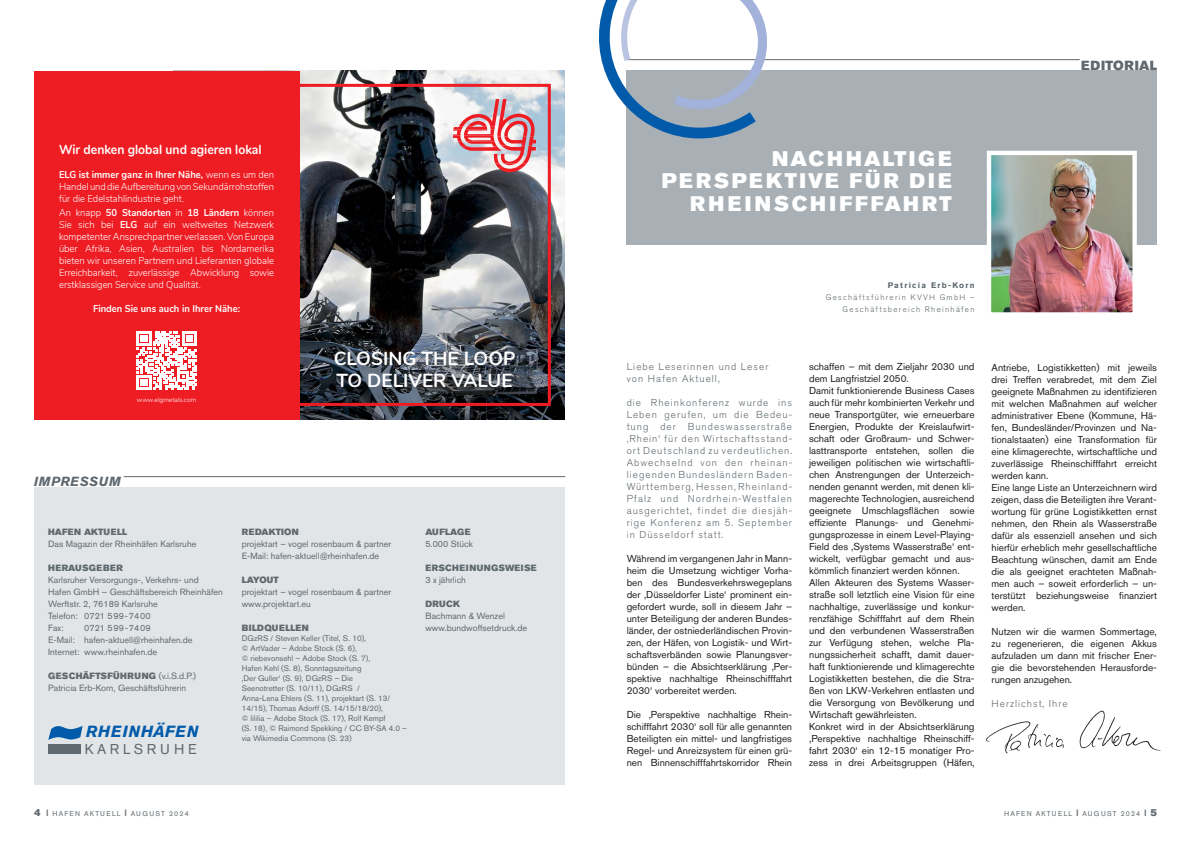
<style>
.page{position:relative;width:1191px;height:842px;background:#fff}
.page>*{position:absolute;margin:0;border:0;box-sizing:border-box;transform-origin:0 0}
.t1{font:21px/22px "Akzidenz Grotesk BE Super";letter-spacing:.13em;color:#fff;text-align:right}
.t2{font:700 18.9px/22.7px "Nunito";color:#fff}
.t3{font:italic 700 16px "Akzidenz Grotesk BE";letter-spacing:.06em;color:#015aaa}
.t4{font:14.2px "Akzidenz Grotesk BE";letter-spacing:.27em;color:#5f696f}
.t5{font:700 13.2px "Nunito";color:#fff;scale:.92 1}
.t6{font:italic 700 13.1px "Akzidenz Grotesk BE";letter-spacing:.05em;color:#5f696f}
.t7{font:13.1px "Akzidenz Grotesk BE Super";letter-spacing:.035em;color:#5f696f}
.t8{font:10px/12px "Akzidenz Grotesk BE";color:#231f20;text-align:justify}
.t9{font:300 10px/12px "Nunito";color:#fff;text-align:justify;scale:.94 1}
.t10{font:300 10px/12px "Akzidenz Grotesk BE";letter-spacing:.1em;color:#5f696f}
.t11{font:700 10px "Nunito";color:#fff;scale:.94 1}
.t12{font:9px/12px "Akzidenz Grotesk BE";color:#5f696f}
.t13{font:9px "Akzidenz Grotesk BE Super";letter-spacing:.03em;color:#5f696f}
.t14{font:9px "Akzidenz Grotesk BE Super";letter-spacing:.065em;color:#5f696f}
.t15{font:8px/10px "Akzidenz Grotesk BE";color:#5f696f}
.t16{font:300 8px/12px "Akzidenz Grotesk BE";letter-spacing:.16em;color:#5f696f;text-align:right}
.t17{font:700 8px "Akzidenz Grotesk BE";letter-spacing:.16em;color:#5f696f}
.t18{font:7px "Akzidenz Grotesk BE";letter-spacing:.16em;color:#5f696f}
.t19{font:7px "Akzidenz Grotesk BE Super";color:#5f696f}
.t20{font:300 6.5px "Nunito";color:#fff}
.s1{font-weight:700}
.s2{font-family:"Akzidenz Grotesk BE"}
.s3{font-family:"Akzidenz Grotesk BE Super";font-size:10px}
.s4{font-family:"Akzidenz Grotesk BE Super"}
.s5{font-size:10px}
</style>
<div class="page">
<hr style="left:124px;top:476px;width:441px;height:1px;background:#5f696f">
<div style="left:34px;top:488px;width:530px;height:297px;background:#e1e5e7"></div>
<div style="left:48px;top:744px;width:32px;height:10px;background:#5f696f"></div>
<svg style="left:48px;top:726px;width:35px;height:14px"></svg>
<img style="left:299px;top:71px;width:265px;height:348px">
<div style="left:34px;top:71px;width:265px;height:348px;background:#ee1d23"></div>
<svg style="left:299px;top:82px;width:253px;height:325px"></svg>
<svg style="left:137px;top:332px;width:59px;height:58px"></svg>
<svg style="left:453px;top:99px;width:83px;height:73px"></svg>
<div style="left:626px;top:71px;width:531px;height:174px;background:#a8b0b6"></div>
<hr style="left:626px;top:59px;width:453px;height:1px;background:#5f696f">
<svg style="left:599px;top:0;width:167px;height:138px"></svg>
<img style="left:985px;top:710px;width:176px;height:44px">
<img style="left:991px;top:156px;width:140px;height:156px">
<div style="left:986px;top:151px;width:150px;height:166px;border:4px solid #fff"></div>
<h3 class="t5" style="left:59px;top:140px;width:221px">Wir denken global und agieren lokal</h3>
<p class="t9" style="left:59px;top:168px;width:230px"><span class="s1">ELG ist immer ganz in Ihrer Nähe,</span> wenn es um den Handel und die Aufbereitung von Sekundärrohstoffen für die Edelstahlindustrie geht.</p>
<p class="t9" style="left:59px;top:206px;width:230px">An knapp <span class="s1">50 Standorten</span> in <span class="s1">18 Ländern</span> können Sie sich bei <span class="s1">ELG</span> auf ein weltweites Netzwerk kompetenter Ansprechpartner verlassen. Von Europa über Afrika, Asien, Australien bis Nordamerika bieten wir unseren Partnern und Lieferanten globale Erreichbarkeit, zuverlässige Abwicklung sowie erstklassigen Service und Qualität.</p>
<p class="t11" style="left:93px;top:301px;width:158px">Finden Sie uns auch in Ihrer Nähe:</p>
<p class="t20" style="left:137px;top:395px;width:61px">www.elgmetals.com</p>
<h3 class="t6" style="left:34px;top:474px;width:88px">IMPRESSUM</h3>
<h2 class="t2" style="left:334px;top:346px;width:183px">CLOSING THE LOOP<br>TO DELIVER VALUE</h2>
<p class="t13" style="left:48px;top:526px;width:80px">HAFEN AKTUELL</p>
<p class="t12" style="left:48px;top:537px;width:150px">Das Magazin der Rheinhäfen Karlsruhe</p>
<p class="t14" style="left:48px;top:562px;width:76px">HERAUSGEBER</p>
<p class="t12" style="left:48px;top:573px;width:176px">Karlsruher Versorgungs-, Verkehrs- und<br>Hafen GmbH – Geschäftsbereich Rheinhäfen<br>Werftstr. 2, 76189 Karlsruhe<br>Telefon: 0721 599-7400<br>Fax:</p>
<p class="t12" style="left:48px;top:621px;width:146px;text-indent:36px">0721 599-7409<br>E-Mail: hafen-aktuell@rheinhafen.de<br>Internet: www.rheinhafen.de</p>
<p class="t13" style="left:48px;top:670px;width:149px">GESCHÄFTSFÜHRUNG <span class="s2">(v.i.S.d.P.)</span></p>
<p class="t12" style="left:48px;top:681px;width:139px">Patricia Erb-Korn, Geschäftsführerin</p>
<h3 class="t3" style="left:86px;top:722px;width:114px">RHEINHÄFEN</h3>
<h3 class="t4" style="left:85px;top:741px;width:113px">KARLSRUHE</h3>
<p class="t13" style="left:242px;top:526px;width:59px">REDAKTION</p>
<p class="t12" style="left:242px;top:537px;width:151px">projektart – vogel rosenbaum &amp; partner<br>E-Mail: hafen-aktuell@rheinhafen.de</p>
<p class="t13" style="left:242px;top:574px;width:39px">LAYOUT</p>
<p class="t12" style="left:242px;top:585px;width:151px">projektart – vogel rosenbaum &amp; partner www.projektart.eu</p>
<p class="t13" style="left:242px;top:622px;width:69px">BILDQUELLEN</p>
<p class="t15" style="left:242px;top:633px;width:167px">DGzRS / Steven Keller (Titel, S. 10),<br>© ArtVader – Adobe Stock (S. 6),<br>© riebevonsehl – Adobe Stock (S. 7),<br>Hafen Kehl (S. 8), Sonntagszeitung<br>‚Der Guller‘ (S. 9), DGzRS – Die<br>Seenotretter (S. 10/11), DGzRS /<br>Anna-Lena Ehlers (S. 11), projektart (S. 13/ 14/15), Thomas Adorff (S. 14/15/18/20),<br>© lililia – Adobe Stock (S. 17), Rolf Kempf<br>(S. 18), © Raimond Spekking / CC BY-SA 4.0 – via Wikimedia Commons (S. 23)</p>
<p class="t13" style="left:425px;top:526px;width:47px">AUFLAGE</p>
<p class="t12" style="left:425px;top:537px;width:49px">5.000 Stück</p>
<p class="t13" style="left:425px;top:562px;width:113px">ERSCHEINUNGSWEISE</p>
<p class="t12" style="left:425px;top:573px;width:42px">3 x jährlich</p>
<p class="t13" style="left:425px;top:598px;width:36px">DRUCK</p>
<p class="t12" style="left:425px;top:609px;width:103px">Bachmann &amp; Wenzel www.bundwoffsetdruck.de</p>
<h1 class="t1" style="left:661px;top:148px;width:291px">NACHHALTIGE<br>PERSPEKTIVE FÜR DIE<br>RHEINSCHIFFFAHRT</h1>
<p class="t17" style="left:887px;top:281px;width:88px">Patricia Erb-Korn</p>
<p class="t16" style="left:825px;top:291px;width:150px">Geschäftsführerin KVVH GmbH –<br>Geschäftsbereich Rheinhäfen</p>
<h3 class="t7" style="left:1081px;top:57px;width:77px">EDITORIAL</h3>
<p class="t10" style="left:626px;top:361px;width:143px">Liebe Leserinnen und Leser von Hafen Aktuell,</p>
<p class="t10" style="left:626px;top:397px;width:167px;text-align:justify">die Rheinkonferenz wurde ins Leben gerufen, um die Bedeu&shy;tung der Bundeswasserstraße ‚Rhein‘ für den Wirtschaftsstand&shy;ort Deutschland zu verdeutlichen.<br>Abwechselnd von den rheinan&shy;liegenden Bundesländern Baden-Württemberg, Hessen, Rheinland-Pfalz und Nordrhein-Westfalen ausgerichtet, findet die diesjäh&shy;rige Konferenz am 5. September in Düsseldorf statt.</p>
<p class="t8" style="left:626px;top:553px;width:167px">Während im vergangenen Jahr in Mann&shy;heim die Umsetzung wichtiger Vorha&shy;ben des Bundesverkehrswegeplans der ‚Düsseldorfer Liste‘ prominent ein&shy;gefordert wurde, soll in diesem Jahr – unter Beteiligung der anderen Bundes&shy;länder, der ostniederländischen Provin&shy;zen, der Häfen, von Logistik- und Wirt&shy;schaftsverbänden sowie Planungsver&shy;bünden – die Absichtserklärung ‚Per&shy;spektive nachhaltige Rheinschifffahrt 2030‘ vorbereitet werden.</p>
<p class="t8" style="left:626px;top:709px;width:167px">Die ‚Perspektive nachhaltige Rhein&shy;schifffahrt 2030‘ soll für alle genannten Beteiligten ein mittel- und langfristiges Regel- und Anreizsystem für einen grü&shy;nen Binnenschifffahrtskorridor Rhein</p>
<p class="t8" style="left:809px;top:361px;width:167px;text-align:left">schaffen – mit dem Zieljahr 2030 und dem Langfristziel 2050.<br>Damit funktionierende Business Cases auch für mehr kombinierten Verkehr und neue Transportgüter, wie erneuerbare Energien, Produkte der Kreislaufwirt&shy;schaft oder Großraum- und Schwer&shy;lasttransporte entstehen, sollen die jeweiligen politischen wie wirtschaftli&shy;chen Anstrengungen der Unterzeich&shy;nenden genannt werden, mit denen kli&shy;magerechte Technologien, ausreichend geeignete Umschlagsflächen sowie effiziente Planungs- und Genehmi&shy;gungsprozesse in einem Level-Playing-Field des ‚Systems Wasserstraße‘ ent&shy;wickelt, verfügbar gemacht und aus&shy;kömmlich finanziert werden können.<br>Allen Akteuren des Systems Wasser&shy;straße soll letztlich eine Vision für eine nachhaltige, zuverlässige und konkur&shy;renzfähige Schifffahrt auf dem Rhein und den verbundenen Wasserstraßen zur Verfügung stehen, welche Pla&shy;nungssicherheit schafft, damit dauer&shy;haft funktionierende und klimagerechte Logistikketten bestehen, die die Stra&shy;ßen von LKW-Verkehren entlasten und die Versorgung von Bevölkerung und Wirtschaft gewährleisten.<br>Konkret wird in der Absichtserklärung ‚Perspektive nachhaltige Rheinschiff&shy;fahrt 2030‘ ein 12-15 monatiger Pro&shy;zess in drei Arbeitsgruppen (Häfen,</p>
<p class="t8" style="left:991px;top:361px;width:167px;text-align:left">Antriebe, Logistikketten) mit jeweils drei Treffen verabredet, mit dem Ziel geeignete Maßnahmen zu identifizieren mit welchen Maßnahmen auf welcher administrativer Ebene (Kommune, Hä&shy;fen, Bundesländer/Provinzen und Na&shy;tionalstaaten) eine Transformation für eine klimagerechte, wirtschaftliche und zuverlässige Rheinschifffahrt erreicht werden kann.<br>Eine lange Liste an Unterzeichnern wird zeigen, dass die Beteiligten ihre Verant&shy;wortung für grüne Logistikketten ernst nehmen, den Rhein als Wasserstraße dafür als essenziell ansehen und sich hierfür erheblich mehr gesellschaftliche Beachtung wünschen, damit am Ende die als geeignet erachteten Maßnah&shy;men auch – soweit erforderlich – un&shy;terstützt beziehungsweise finanziert werden.</p>
<p class="t8" style="left:991px;top:625px;width:167px">Nutzen wir die warmen Sommertage, zu regenerieren, die eigenen Akkus aufzuladen um dann mit frischer Ener&shy;gie die bevorstehenden Herausforde&shy;rungen anzugehen.</p>
<p class="t10" style="left:991px;top:697px;width:78px">Herzlichst, Ihre</p>
<p class="t18" style="left:34px;top:810px;width:156px"><span class="s3">4</span> <span class="s4">|</span> HAFEN AKTUELL <span class="s4">|</span> AUGUST 2024</p>
<p class="t19" style="left:1144px;top:809px;width:14px">| <span class="s5">5</span></p>
<p class="t18" style="left:1004px;top:810px;width:138px">HAFEN AKTUELL <span class="s4">|</span> AUGUST 2024</p>
</div>
